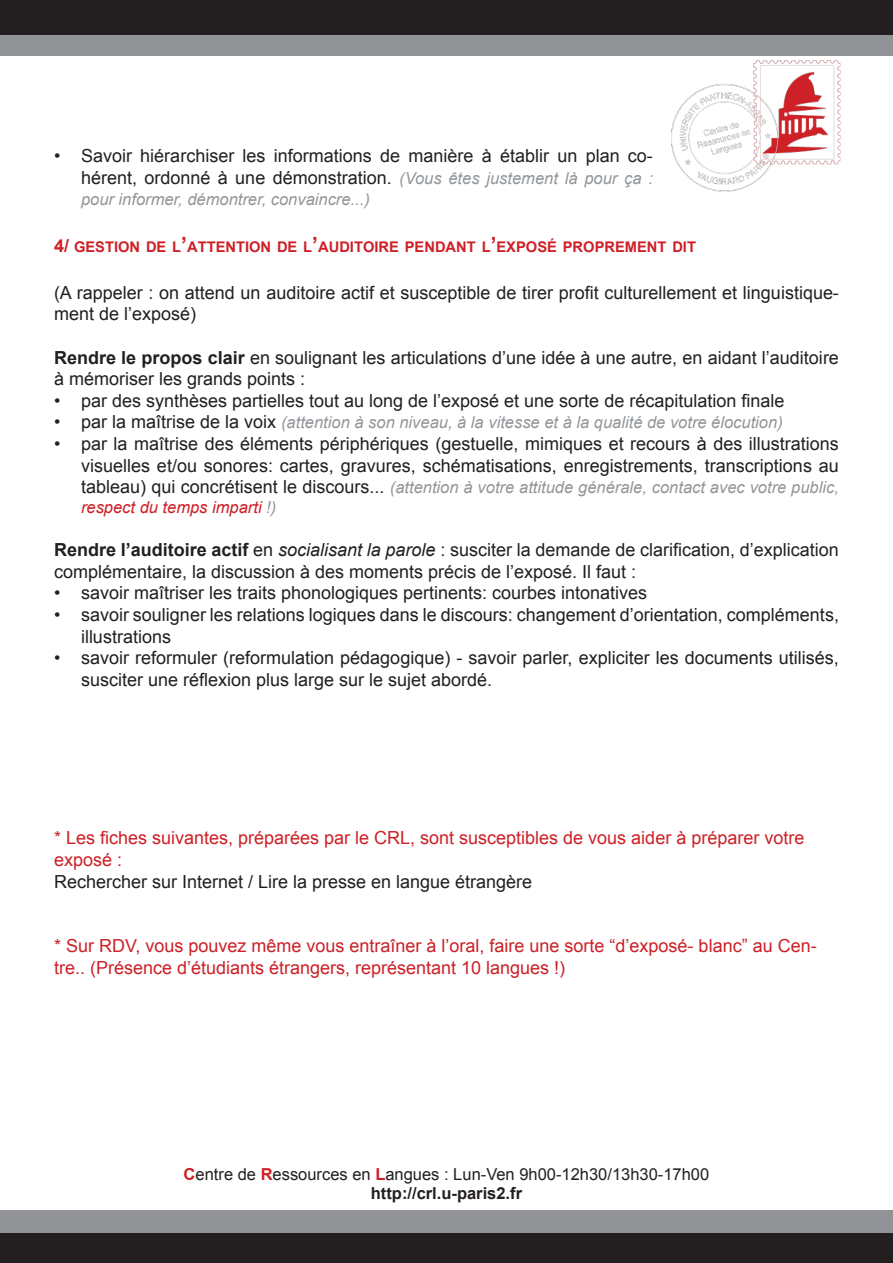
<style>
.page{position:relative;width:893px;height:1263px;background:#fff}
.page>*{position:absolute;margin:0;border:0;box-sizing:border-box;transform-origin:0 0}
.t1{font:18px/21.6px "Arial";color:#231f20}
.t2{font:18px/21.6px "Arial";color:#cd2027}
.t3{font:italic 16.5px/19.8px "Arial";color:#92969a}
.t4{font:16.5px "Arial";color:#231f20}
.t5{font:700 16.5px "Arial";color:#231f20}
.t6{font:700 14.7px "Arial";color:#cd2027}
.s1{font-style:italic;font-size:16.5px;color:#92969a}
.s2{font-size:18px}
.s3{font-size:21px}
.s4{font-weight:700}
.s5{font-style:normal;font-size:18px;color:#231f20}
.s6{color:#cd2027}
.s7{font-style:italic}
.s8{font-weight:700;color:#cd2027}
</style>
<div class="page">
<div style="left:0;top:0;width:893px;height:55px;background:#919396"></div>
<div style="left:0;top:0;width:893px;height:34px;background:#231f20"></div>
<img style="left:660px;top:55px;width:199px;height:137px">
<div style="left:0;top:1210px;width:893px;height:53px;background:#919396"></div>
<div style="left:0;top:1233px;width:893px;height:30px;background:#231f20"></div>
<p class="t1" style="left:54px;top:145px;width:600px;text-align:right">• Savoir hiérarchiser les informations de manière à établir un plan co&shy;hérent, ordonné à une démonstration. <span class="s1">(Vous êtes justement là pour ça :</span></p>
<p class="t3" style="left:81px;top:190px;width:290px">pour informer, démontrer, convaincre...)</p>
<p class="t6" style="left:54px;top:237px;width:643px"><span class="s2">4/</span> GESTION DE L<span class="s3">’</span>ATTENTION DE L<span class="s3">’</span>AUDITOIRE PENDANT L<span class="s3">’</span>EXPOSÉ PROPREMENT DIT</p>
<p class="t1" style="left:54px;top:282px;width:786px">(A rappeler : on attend un auditoire actif et susceptible de tirer profit culturellement et linguistique&shy;ment de l’exposé)</p>
<p class="t1" style="left:54px;top:347px;width:786px"><span class="s4">Rendre le propos clair</span> en soulignant les articulations d’une idée à une autre, en aidant l’auditoire à mémoriser les grands points :</p>
<p class="t1" style="left:54px;top:390px;width:732px">• par des synthèses partielles tout au long de l’exposé et une sorte de récapitulation finale</p>
<p class="t3" style="left:54px;top:413px;width:730px"><span class="s5">• par la maîtrise de la voix</span> (attention à son niveau, à la vitesse et à la qualité de votre élocution)</p>
<p class="t1" style="left:54px;top:433px;width:786px;text-align:right">• par la maîtrise des éléments périphériques (gestuelle, mimiques et recours à des illustrations visuelles et/ou sonores: cartes, gravures, schématisations, enregistrements, transcriptions au</p>
<p class="t3" style="left:81px;top:478px;width:759px"><span class="s5">tableau) qui concrétisent le discours...</span> (attention à votre attitude générale, contact avec votre public, <span class="s6">respect du temps imparti</span> !)</p>
<p class="t1" style="left:54px;top:539px;width:786px"><span class="s4">Rendre l’auditoire actif</span> en <span class="s7">socialisant la parole</span> : susciter la demande de clarification, d’explication complémentaire, la discussion à des moments précis de l’exposé. Il faut :</p>
<p class="t1" style="left:54px;top:582px;width:595px">• savoir maîtriser les traits phonologiques pertinents: courbes intonatives</p>
<p class="t1" style="left:81px;top:604px;width:759px;text-indent:-27px">• savoir souligner les relations logiques dans le discours: changement d’orientation, compléments, illustrations</p>
<p class="t1" style="left:81px;top:647px;width:759px;text-indent:-27px">• savoir reformuler (reformulation pédagogique) - savoir parler, expliciter les documents utilisés, susciter une réflexion plus large sur le sujet abordé.</p>
<p class="t2" style="left:54px;top:827px;width:752px">* Les fiches suivantes, préparées par le CRL, sont susceptibles de vous aider à préparer votre exposé :</p>
<p class="t1" style="left:54px;top:870px;width:480px">Rechercher sur Internet / Lire la presse en langue étrangère</p>
<p class="t2" style="left:54px;top:935px;width:764px">* Sur RDV, vous pouvez même vous entraîner à l’oral, faire une sorte “d’exposé- blanc” au Cen&shy;tre.. (Présence d’étudiants étrangers, représentant 10 langues !)</p>
<p class="t4" style="left:184px;top:1163px;width:527px"><span class="s8">C</span>entre de <span class="s8">R</span>essources en <span class="s8">L</span>angues : Lun-Ven 9h00-12h30/13h30-17h00</p>
<p class="t5" style="left:371px;top:1183px;width:153px">http://crl.u-paris2.fr</p>
</div>
